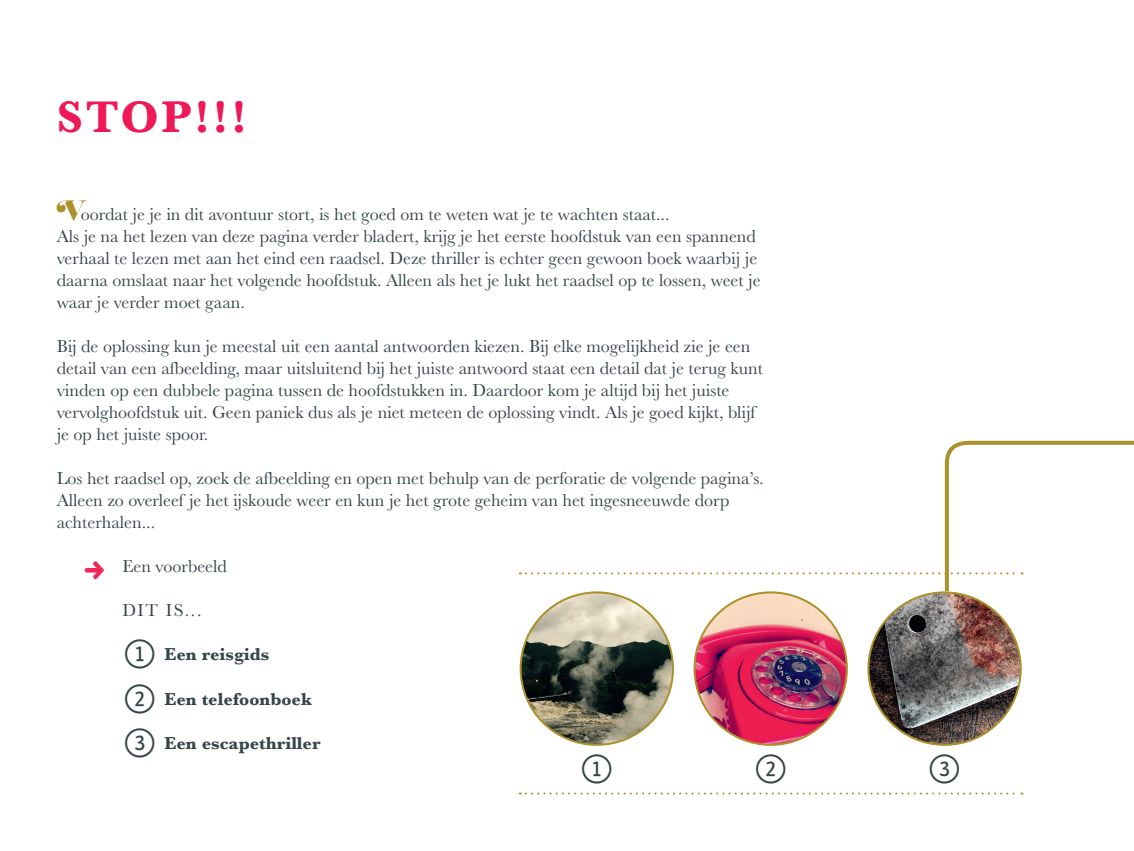
<style>
.page{position:relative;width:1134px;height:851px;background:#fff}
.page>*{position:absolute;margin:0;border:0;box-sizing:border-box;transform-origin:0 0}
.t1{font:700 46px "Baskerville";color:#ed1a57}
.t2{font:18px/22px "Baskerville";color:#354548}
.t3{font:700 18px "Baskerville";color:#354548}
.s1{font-family:"Reina 12 Pro";font-size:28px;color:#ab902c}
</style>
<div class="page">
<svg style="left:520px;top:440px;width:614px;height:155px"></svg>
<svg style="left:520px;top:792px;width:502px;height:2px"></svg>
<img style="left:694px;top:592px;width:153px;height:152px;border-radius:76px">
<img style="left:521px;top:592px;width:152px;height:152px;border-radius:76px">
<img style="left:868px;top:592px;width:153px;height:152px;border-radius:76px">
<h1 class="t1" style="left:57px;top:91px;width:192px">STOP!!!</h1>
<p class="t2" style="left:57px;top:203px;width:705px"><span class="s1">V</span>oordat je je in dit avontuur stort, is het goed om te weten wat je te wachten staat...<br>Als je na het lezen van deze pagina verder bladert, krijg je het eerste hoofdstuk van een spannend verhaal te lezen met aan het eind een raadsel. Deze thriller is echter geen gewoon boek waarbij je daarna omslaat naar het volgende hoofdstuk. Alleen als het je lukt het raadsel op te lossen, weet je waar je verder moet gaan.</p>
<p class="t2" style="left:57px;top:335px;width:708px">Bij de oplossing kun je meestal uit een aantal antwoorden kiezen. Bij elke mogelijkheid zie je een detail van een afbeelding, maar uitsluitend bij het juiste antwoord staat een detail dat je terug kunt vinden op een dubbele pagina tussen de hoofdstukken in. Daardoor kom je altijd bij het juiste vervolghoofdstuk uit. Geen paniek dus als je niet meteen de oplossing vindt. Als je goed kijkt, blijf je op het juiste spoor.</p>
<p class="t2" style="left:57px;top:467px;width:708px">Los het raadsel op, zoek de afbeelding en open met behulp van de perforatie de volgende pagina’s.<br>Alleen zo overleef je het ijskoude weer en kun je het grote geheim van het ingesneeuwde dorp achterhalen...</p>
<p class="t2" style="left:122px;top:555px;width:106px">Een voorbeeld</p>
<p class="t2" style="left:122px;top:599px;width:81px">DIT IS...</p>
<p class="t3" style="left:165px;top:644px;width:106px">Een reisgids</p>
<p class="t3" style="left:165px;top:688px;width:149px">Een telefoonboek</p>
<p class="t3" style="left:165px;top:732px;width:158px">Een escapethriller</p>
</div>
